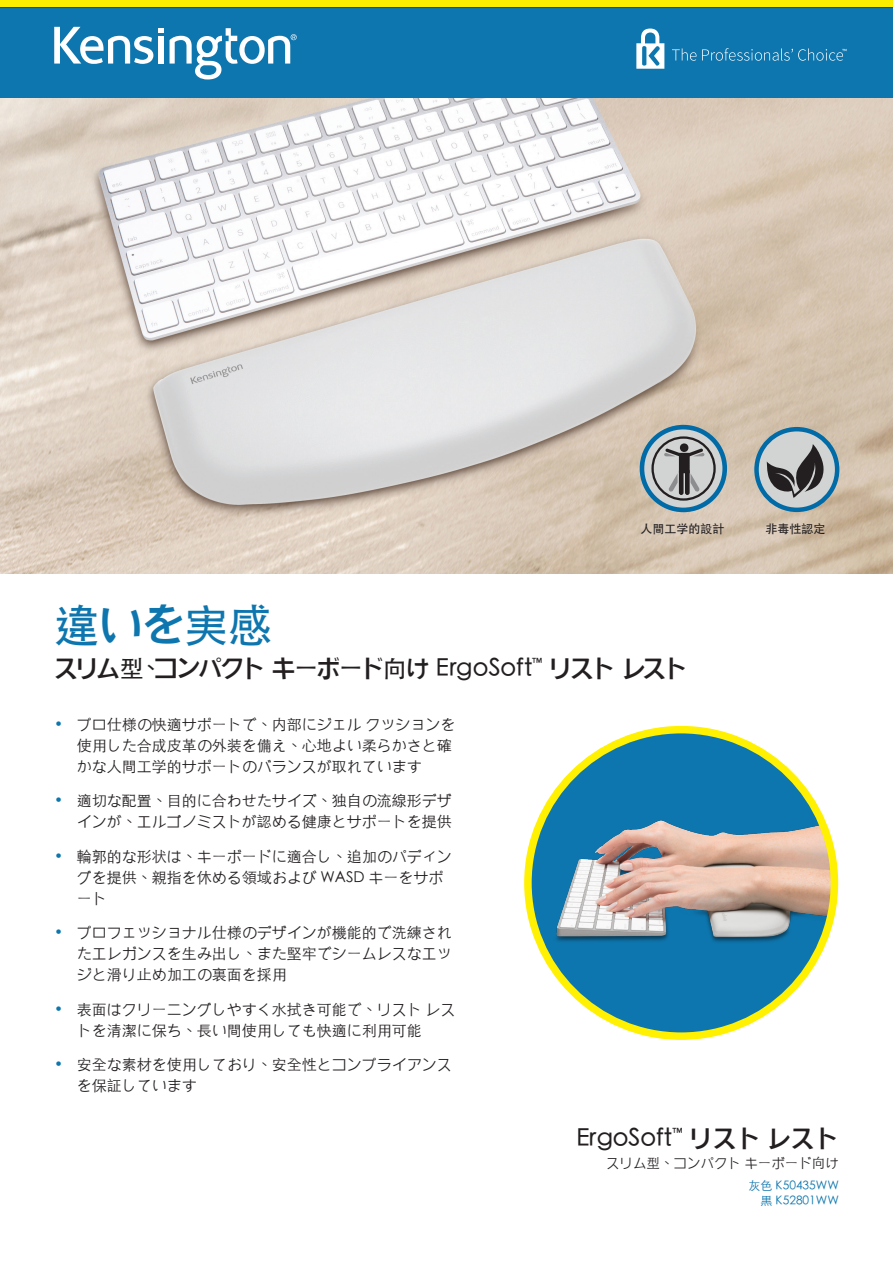
<style>
.page{position:relative;width:893px;height:1263px;background:#fff}
.page>*{position:absolute;margin:0;border:0;box-sizing:border-box;transform-origin:0 0}
.Headline{font:500 45px "ST Heiti TC";letter-spacing:-.035em;color:#0e76ae}
.Subhead{font:500 24px "ST Heiti TC";letter-spacing:-.06em;color:#231f20}
.Product{font:500 24px "ST Heiti TC";color:#231f20}
.t1{font:300 15px/21px "ST Heiti TC";color:#231f20}
.Sub_Product{font:300 13.5px "ST Heiti TC";color:#231f20}
.SKU{font:300 12px "ST Heiti TC";color:#0e76ae}
.Icon{font:500 12px "ST Heiti TC";color:#231f20}
.t2{font:11.55px "The Sans KENSINGTON7 Bd";color:#231f20}
.t3{font:11.25px/13.5px "The Sans KENSINGTON7 Bd";color:#231f20;text-align:center}
.s1{color:#0e76ae}
</style>
<div class="page">
<div style="left:0;top:8px;width:893px;height:91px;background:#0e76ae"></div>
<svg style="left:170px;top:28px;width:127px;height:51px"></svg>
<svg style="left:54px;top:27px;width:110px;height:37px"></svg>
<div style="left:0;top:0;width:893px;height:8px;background:#fcee01"></div>
<svg style="left:672px;top:48px;width:24px;height:13px"></svg>
<svg style="left:702px;top:48px;width:144px;height:13px"></svg>
<svg style="left:636px;top:29px;width:28px;height:40px"></svg>
<img style="left:0;top:98px;width:893px;height:476px">
<div style="left:528px;top:730px;width:306px;height:306px;background:#0e76ae;border-radius:50%"></div>
<img style="left:528px;top:793px;width:306px;height:179px">
<div style="left:524px;top:726px;width:314px;height:314px;border:8px solid #fff101;border-radius:50%"></div>
<svg style="left:642px;top:427px;width:83px;height:83px;background:#b0bbc0"></svg>
<div style="left:640px;top:425px;width:87px;height:87px;border:5px solid #006ba7;border-radius:50%"></div>
<div style="left:651px;top:436px;width:65px;height:65px;border:2px solid #231f20;border-radius:50%"></div>
<div style="left:679px;top:453px;width:11px;height:20px;background:#231f20"></div>
<hr style="left:679px;top:469px;width:4px;height:26px;background:#231f20;border-radius:2px">
<div style="left:685px;top:469px;width:5px;height:26px;background:#231f20;border-radius:2px"></div>
<svg style="left:668px;top:473px;width:10px;height:19px"></svg>
<svg style="left:690px;top:473px;width:10px;height:19px"></svg>
<svg style="left:664px;top:443px;width:41px;height:14px"></svg>
<svg style="left:756px;top:429px;width:81px;height:81px;background:#a6bdc9"></svg>
<div style="left:754px;top:427px;width:85px;height:85px;border:4px solid #006ba7;border-radius:50%"></div>
<svg style="left:767px;top:444px;width:58px;height:54px;background:#898889"></svg>
<p class="t2" style="left:658px;top:518px;width:55px">Ergonomic</p>
<p class="t3" style="left:772px;top:517px;width:51px">Non-Toxic<br>Certified</p>
<p class="Icon" style="left:641px;top:522px;width:85px">人間工学的設計</p>
<p class="Icon" style="left:765px;top:522px;width:61px">非毒性認定</p>
<p class="Headline" style="left:54px;top:600px;width:220px">違いを実感</p>
<p class="Subhead" style="left:54px;top:655px;width:635px">スリム型、コンパクト キーボード向け ErgoSoft<sup>™</sup> リスト レスト</p>
<p class="t1" style="left:77px;top:712px;width:380px;text-indent:-22px"><span class="s1">•</span> プロ仕様の快適サポートで、内部にジェルクッションを使用した合成皮革の外装を備え、心地よい柔らかさと確かな人間工学的サポートのバランスが取れています</p>
<p class="t1" style="left:54px;top:789px;width:399px;text-align:right"><span class="s1">•</span> 適切な配置、目的に合わせたサイズ、独自の流線形デザインが、エルゴノミストが認める健康とサポートを提供</p>
<p class="t1" style="left:77px;top:844px;width:377px;text-indent:-22px"><span class="s1">•</span> 輪郭的な形状は、キーボードに適合し、追加のパディングを提供、親指を休める領域および WASD キーをサポート</p>
<p class="t1" style="left:77px;top:921px;width:377px;text-align:justify;text-indent:-22px"><span class="s1">•</span> プロフェッショナル仕様のデザインが機能的で洗練されたエレガンスを生み出し、また堅牢でシームレスなエッジと滑り止め加工の裏面を採用</p>
<p class="t1" style="left:77px;top:997px;width:380px;text-indent:-22px"><span class="s1">•</span> 表面はクリーニングしやすく水拭き可能で、リストレストを清潔に保ち、長い間使用しても快適に利用可能</p>
<p class="t1" style="left:77px;top:1053px;width:377px;text-indent:-22px"><span class="s1">•</span> 安全な素材を使用しており、安全性とコンプライアンスを保証しています</p>
<p class="Product" style="left:577px;top:1125px;width:264px">ErgoSoft<sup>™</sup> リスト レスト</p>
<p class="Sub_Product" style="left:606px;top:1152px;width:234px">スリム型、コンパクトキーボード向け</p>
<p class="SKU" style="left:749px;top:1175px;width:92px">灰色 K50435WW</p>
<p class="SKU" style="left:761px;top:1190px;width:80px">黒 K52801WW</p>
</div>
